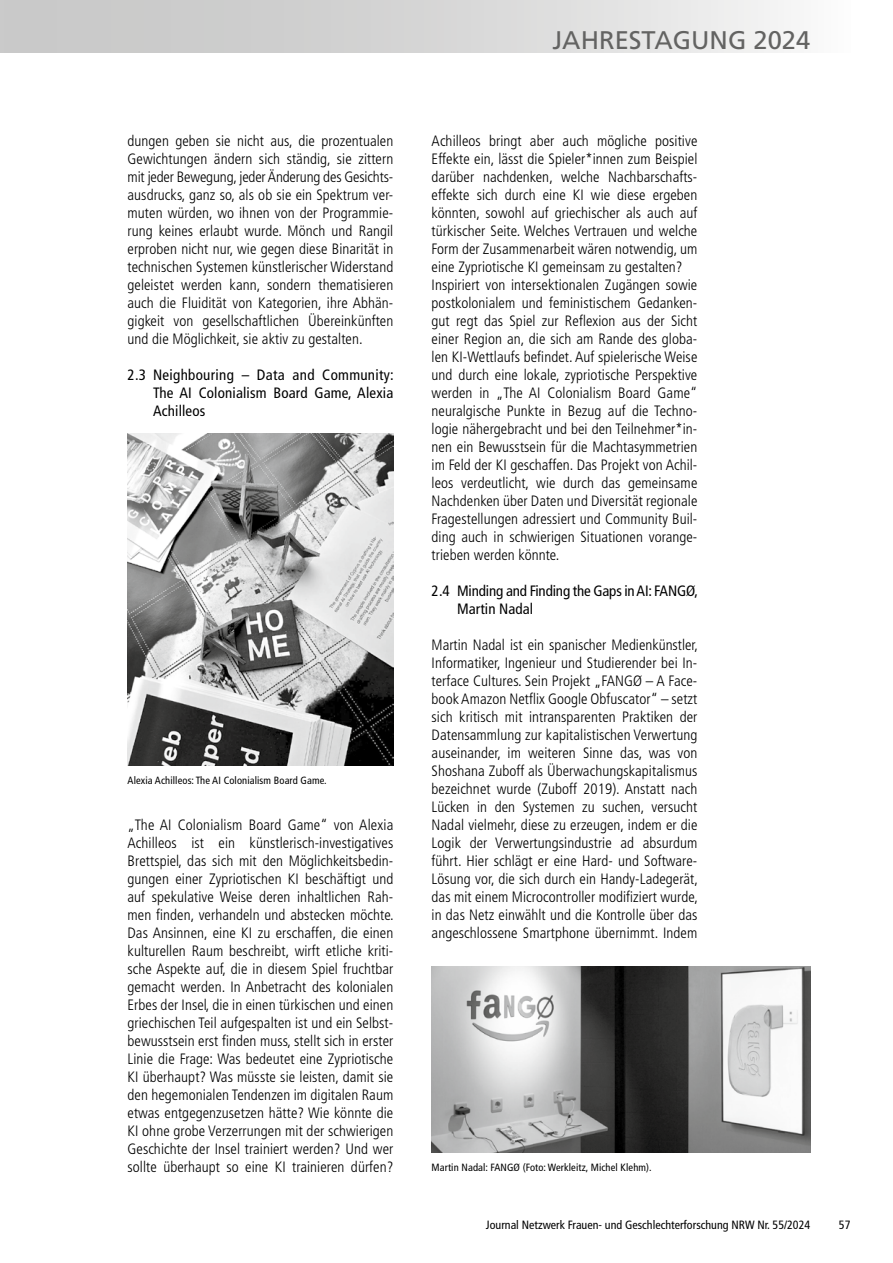
<style>
.page{position:relative;width:893px;height:1263px;background:#fff}
.page>*{position:absolute;margin:0;border:0;box-sizing:border-box;transform-origin:0 0}
.t1{font:25.5px "Frutiger LT Std";color:#636362}
.t2{font:300 condensed 15px/18px "Frutiger LT Pro";letter-spacing:.005em;color:#000;text-align:justify}
.t3{font:condensed 15px/18px "Frutiger LT Pro";letter-spacing:.01em;color:#000;text-align:justify}
.t4{font:condensed 15px/18px "Frutiger LT Pro";letter-spacing:-.01em;color:#000}
.t5{font:condensed 12px "Frutiger LT Std";color:#000}
.t6{font:condensed 10.5px "Frutiger LT Std";letter-spacing:.01em;color:#000}
</style>
<div class="page">
<div style="left:0;top:0;width:850px;height:53px;background:linear-gradient(to right,#c1c1c0,#f3f3f3)"></div>
<img style="left:128px;top:434px;width:265px;height:332px">
<img style="left:432px;top:966px;width:378px;height:187px">
<p class="t2" style="left:128px;top:132px;width:267px">dungen geben sie nicht aus, die prozentualen Gewichtungen ändern sich ständig, sie zittern mit jeder Bewegung, jeder Änderung des Gesichts&shy;ausdrucks, ganz so, als ob sie ein Spektrum ver&shy;muten würden, wo ihnen von der Programmie&shy;rung keines erlaubt wurde. Mönch und Rangil erproben nicht nur, wie gegen diese Binarität in technischen Systemen künstlerischer Widerstand geleistet werden kann, sondern thematisieren auch die Fluidität von Kategorien, ihre Abhän&shy;gigkeit von gesellschaftlichen Übereinkünften und die Möglichkeit, sie aktiv zu gestalten.</p>
<p class="t3" style="left:153px;top:365px;width:242px;text-indent:-26px">2.3 Neighbouring – Data and Community:<br>The AI Colonialism Board Game, Alexia Achilleos</p>
<p class="t6" style="left:128px;top:774px;width:201px">Alexia Achilleos: The AI Colonialism Board Game.</p>
<p class="t2" style="left:128px;top:816px;width:268px">„The AI Colonialism Board Game“ von Alexia Achilleos ist ein künstlerisch-investigatives Brettspiel, das sich mit den Möglichkeitsbedin&shy;gungen einer Zypriotischen KI beschäftigt und auf spekulative Weise deren inhaltlichen Rah&shy;men finden, verhandeln und abstecken möchte.<br>Das Ansinnen, eine KI zu erschaffen, die einen kulturellen Raum beschreibt, wirft etliche kriti&shy;sche Aspekte auf, die in diesem Spiel fruchtbar gemacht werden. In Anbetracht des kolonialen Erbes der Insel, die in einen türkischen und einen griechischen Teil aufgespalten ist und ein Selbst&shy;bewusstsein erst finden muss, stellt sich in erster Linie die Frage: Was bedeutet eine Zypriotische KI überhaupt? Was müsste sie leisten, damit sie den hegemonialen Tendenzen im digitalen Raum etwas entgegenzusetzen hätte? Wie könnte die KI ohne grobe Verzerrungen mit der schwierigen Geschichte der Insel trainiert werden? Und wer sollte überhaupt so eine KI trainieren dürfen?</p>
<h1 class="t1" style="left:552px;top:25px;width:259px">JAHRESTAGUNG 2024</h1>
<p class="t2" style="left:432px;top:132px;width:267px;text-align:left">Achilleos bringt aber auch mögliche positive Effekte ein, lässt die Spieler*innen zum Beispiel darüber nachdenken, welche Nachbarschafts&shy;effekte sich durch eine KI wie diese ergeben könnten, sowohl auf griechischer als auch auf türkischer Seite. Welches Vertrauen und welche Form der Zusammenarbeit wären notwendig, um eine Zypriotische KI gemeinsam zu gestalten?<br>Inspiriert von intersektionalen Zugängen sowie postkolonialem und feministischem Gedanken&shy;gut regt das Spiel zur Reflexion aus der Sicht einer Region an, die sich am Rande des globa&shy;len KI-Wettlaufs befindet. Auf spielerische Weise und durch eine lokale, zypriotische Perspektive werden in „The AI Colonialism Board Game“ neuralgische Punkte in Bezug auf die Techno&shy;logie nähergebracht und bei den Teilnehmer*in&shy;nen ein Bewusstsein für die Machtasymmetrien im Feld der KI geschaffen. Das Projekt von Achil&shy;leos verdeutlicht, wie durch das gemeinsame Nachdenken über Daten und Diversität regionale Fragestellungen adressiert und Community Buil&shy;ding auch in schwierigen Situationen vorange&shy;trieben werden könnte.</p>
<p class="t4" style="left:457px;top:581px;width:242px;text-indent:-26px">2.4 Minding and Finding the Gaps in AI: FANGØ,<br>Martin Nadal</p>
<p class="t2" style="left:432px;top:636px;width:268px">Martin Nadal ist ein spanischer Medienkünstler, Informatiker, Ingenieur und Studierender bei In&shy;terface Cultures. Sein Projekt „FANGØ – A Face&shy;book Amazon Netflix Google Obfuscator“ – setzt sich kritisch mit intransparenten Praktiken der Datensammlung zur kapitalistischen Verwertung auseinander, im weiteren Sinne das, was von Shoshana Zuboff als Überwachungskapitalismus bezeichnet wurde (Zuboff 2019). Anstatt nach Lücken in den Systemen zu suchen, versucht Nadal vielmehr, diese zu erzeugen, indem er die Logik der Verwertungsindustrie ad absurdum führt. Hier schlägt er eine Hard- und Software-Lösung vor, die sich durch ein Handy-Ladegerät, das mit einem Microcontroller modifiziert wurde, in das Netz einwählt und die Kontrolle über das angeschlossene Smartphone übernimmt. Indem</p>
<p class="t6" style="left:432px;top:1161px;width:222px">Martin Nadal: FANGØ (Foto: Werkleitz, Michel Klehm).</p>
<p class="t5" style="left:486px;top:1218px;width:326px">Journal Netzwerk Frauen- und Geschlechterforschung NRW Nr. 55/2024</p>
<p class="t5" style="left:839px;top:1218px;width:13px">57</p>
</div>
